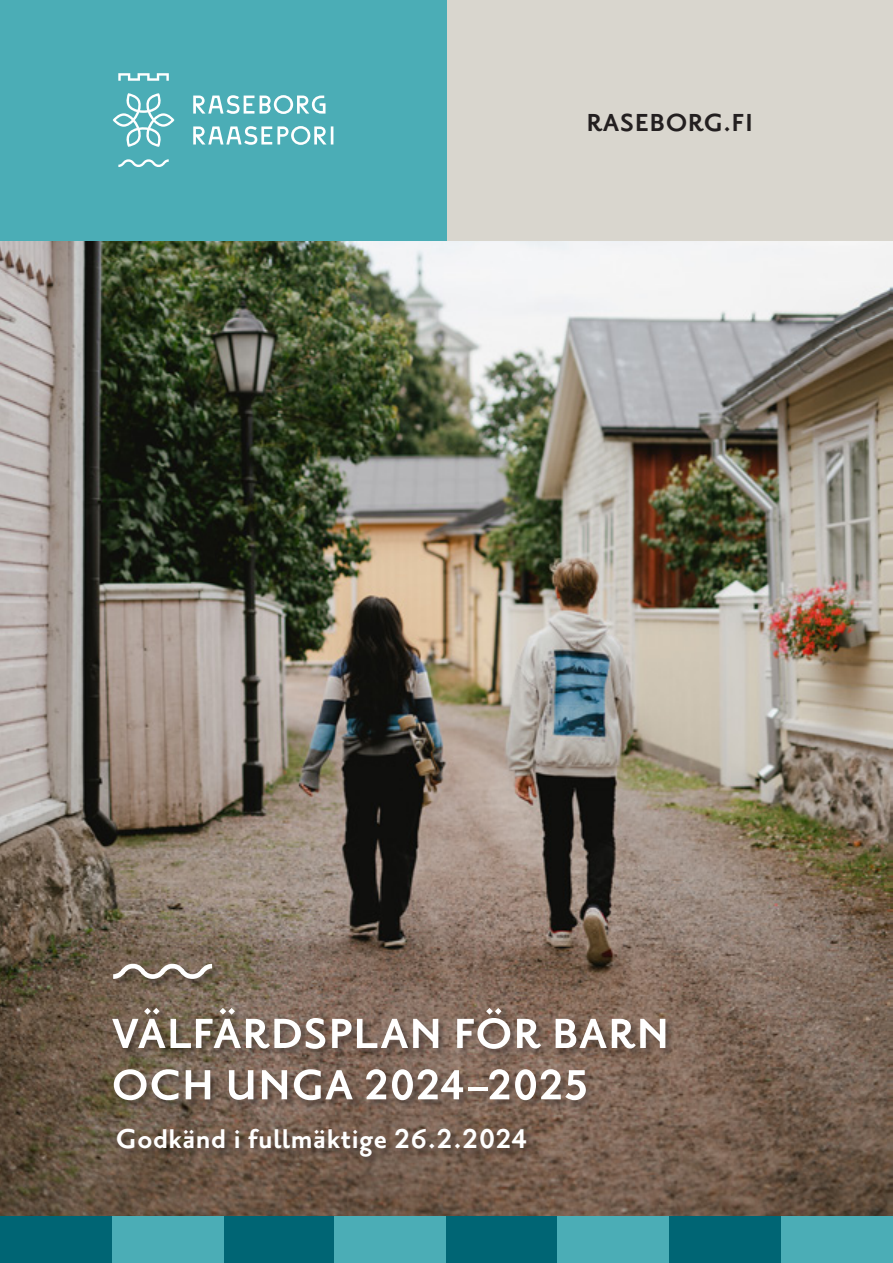
<style>
.page{position:relative;width:893px;height:1263px;background:#fff}
.page>*{position:absolute;margin:0;border:0;box-sizing:border-box;transform-origin:0 0}
.Brödtext{font:700 51.3px/51.3px "Priori Sans OT";letter-spacing:.015em;color:#fff}
.Brödtext-2{font:700 33px "Priori Sans OT";letter-spacing:.015em;color:#fff}
.t1{font:700 30px "Priori Sans OT";letter-spacing:.02em;color:#231f20}
</style>
<div class="page">
<img style="left:0;top:240px;width:893px;height:977px">
<div style="left:117px;top:1128px;width:419px;height:37px;background:#231f20;opacity:.35"></div>
<div style="left:112px;top:1008px;width:562px;height:100px;background:#231f20;opacity:.35"></div>
<div style="left:446px;top:0;width:447px;height:240px;background:#d9d6ce"></div>
<div style="left:0;top:0;width:446px;height:240px;background:#4badb6"></div>
<svg style="left:113px;top:73px;width:220px;height:94px"></svg>
<div style="left:113px;top:963px;width:108px;height:25px;background:#231f20;opacity:.35"></div>
<svg style="left:113px;top:964px;width:99px;height:15px"></svg>
<div style="left:0;top:1217px;width:112px;height:46px;background:#006574"></div>
<div style="left:112px;top:1217px;width:112px;height:46px;background:#4badb6"></div>
<div style="left:224px;top:1217px;width:112px;height:46px;background:#006574"></div>
<div style="left:446px;top:1217px;width:111px;height:46px;background:#006574"></div>
<div style="left:334px;top:1217px;width:112px;height:46px;background:#4badb6"></div>
<div style="left:557px;top:1217px;width:112px;height:46px;background:#4badb6"></div>
<div style="left:669px;top:1217px;width:112px;height:46px;background:#006574"></div>
<div style="left:781px;top:1217px;width:112px;height:46px;background:#4badb6"></div>
<p class="t1" style="left:586px;top:107px;width:168px">RASEBORG.FI</p>
<p class="Brödtext" style="left:112px;top:1009px;width:559px">VÄLFÄRDSPLAN FÖR BARN<br>OCH UNGA 2024–2025</p>
<p class="Brödtext-2" style="left:116px;top:1121px;width:413px">Godkänd i fullmäktige 26.2.2024</p>
</div>
